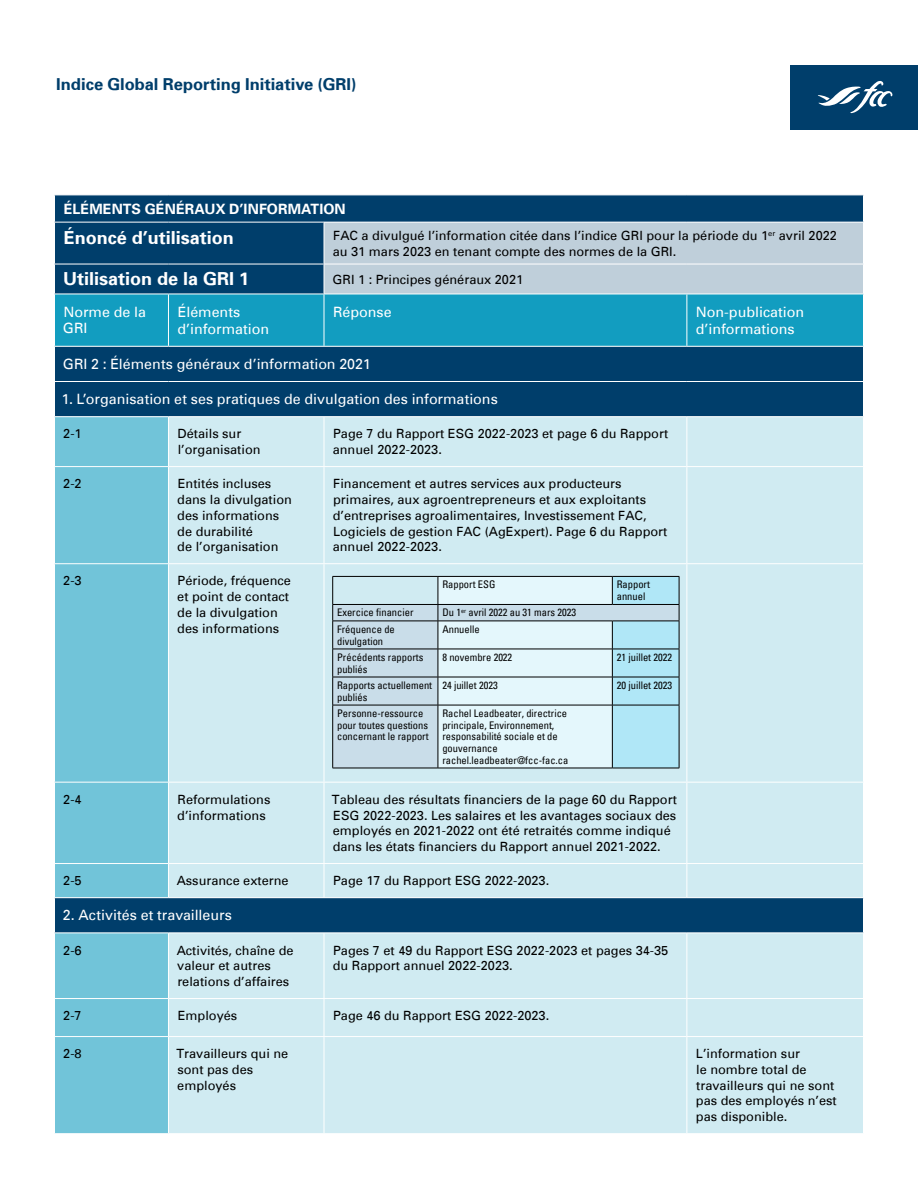
<style>
.page{position:relative;width:918px;height:1188px;background:#fff}
.page>*{position:absolute;margin:0;border:0;box-sizing:border-box;transform-origin:0 0}
.t1{font:700 18px "Univers";color:#fff}
.t2{font:700 16.5px "Univers";letter-spacing:-.005em;color:#003e6b}
.t3{font:14.25px/17.1px "Univers";color:#fff}
.t4{font:700 14.25px "Univers";letter-spacing:.005em;color:#fff}
.t5{font:12.75px/15.8px "Univers";color:#000}
.t6{font:condensed 10.5px/11.7px "Univers";color:#000}
</style>
<div class="page">
<div style="left:55px;top:347px;width:808px;height:69px;background:#003e6b"></div>
<div style="left:55px;top:417px;width:113px;height:716px;background:#71c4d9"></div>
<div style="left:168px;top:417px;width:695px;height:716px;background:#d0ebf2"></div>
<hr style="left:54px;top:381px;width:114px;height:1px;background:#fff">
<hr style="left:168px;top:381px;width:156px;height:1px;background:#fff">
<hr style="left:324px;top:381px;width:363px;height:1px;background:#fff">
<hr style="left:687px;top:381px;width:177px;height:1px;background:#fff">
<hr style="left:324px;top:417px;width:1px;height:49px;background:#fff">
<hr style="left:686px;top:417px;width:1px;height:49px;background:#fff">
<hr style="left:168px;top:466px;width:156px;height:1px;background:#fff">
<hr style="left:324px;top:466px;width:363px;height:1px;background:#fff">
<hr style="left:324px;top:467px;width:1px;height:96px;background:#fff">
<hr style="left:687px;top:466px;width:177px;height:1px;background:#fff">
<hr style="left:686px;top:467px;width:1px;height:96px;background:#fff">
<hr style="left:168px;top:563px;width:156px;height:1px;background:#fff">
<hr style="left:324px;top:563px;width:363px;height:1px;background:#fff">
<hr style="left:324px;top:564px;width:1px;height:218px;background:#fff">
<hr style="left:687px;top:563px;width:177px;height:1px;background:#fff">
<hr style="left:686px;top:564px;width:1px;height:218px;background:#fff">
<hr style="left:168px;top:782px;width:156px;height:1px;background:#fff">
<hr style="left:324px;top:782px;width:363px;height:1px;background:#fff">
<hr style="left:324px;top:783px;width:1px;height:80px;background:#fff">
<hr style="left:687px;top:782px;width:177px;height:1px;background:#fff">
<hr style="left:686px;top:783px;width:1px;height:80px;background:#fff">
<svg style="left:54px;top:195px;width:810px;height:151px;background:#5296b2"></svg>
<hr style="left:168px;top:863px;width:156px;height:1px;background:#fff">
<hr style="left:324px;top:863px;width:363px;height:1px;background:#fff">
<hr style="left:324px;top:864px;width:1px;height:33px;background:#fff">
<hr style="left:687px;top:863px;width:177px;height:1px;background:#fff">
<hr style="left:686px;top:864px;width:1px;height:33px;background:#fff">
<hr style="left:324px;top:933px;width:1px;height:65px;background:#fff">
<hr style="left:686px;top:933px;width:1px;height:65px;background:#fff">
<hr style="left:168px;top:998px;width:156px;height:1px;background:#fff">
<hr style="left:168px;top:1036px;width:156px;height:1px;background:#fff">
<hr style="left:324px;top:998px;width:363px;height:1px;background:#fff">
<hr style="left:324px;top:999px;width:1px;height:37px;background:#fff">
<hr style="left:324px;top:1036px;width:363px;height:1px;background:#fff">
<hr style="left:324px;top:1037px;width:1px;height:96px;background:#fff">
<hr style="left:687px;top:998px;width:177px;height:1px;background:#fff">
<hr style="left:686px;top:999px;width:1px;height:37px;background:#fff">
<hr style="left:687px;top:1036px;width:177px;height:1px;background:#fff">
<hr style="left:686px;top:1037px;width:1px;height:96px;background:#fff">
<hr style="left:168px;top:417px;width:1px;height:49px;background:#fff">
<hr style="left:168px;top:467px;width:1px;height:96px;background:#fff">
<hr style="left:168px;top:564px;width:1px;height:218px;background:#fff">
<hr style="left:168px;top:783px;width:1px;height:80px;background:#fff">
<hr style="left:168px;top:864px;width:1px;height:33px;background:#fff">
<hr style="left:168px;top:933px;width:1px;height:65px;background:#fff">
<hr style="left:168px;top:999px;width:1px;height:37px;background:#fff">
<hr style="left:168px;top:1037px;width:1px;height:96px;background:#fff">
<hr style="left:54px;top:466px;width:114px;height:1px;background:#fff">
<hr style="left:54px;top:563px;width:114px;height:1px;background:#fff">
<hr style="left:54px;top:782px;width:114px;height:1px;background:#fff">
<hr style="left:54px;top:863px;width:114px;height:1px;background:#fff">
<hr style="left:54px;top:998px;width:114px;height:1px;background:#fff">
<hr style="left:54px;top:1036px;width:114px;height:1px;background:#fff">
<hr style="left:54px;top:897px;width:114px;height:1px;background:#fff">
<hr style="left:54px;top:932px;width:114px;height:1px;background:#fff">
<hr style="left:168px;top:897px;width:156px;height:1px;background:#fff">
<hr style="left:168px;top:932px;width:156px;height:1px;background:#fff">
<hr style="left:324px;top:897px;width:363px;height:1px;background:#fff">
<hr style="left:324px;top:932px;width:363px;height:1px;background:#fff">
<hr style="left:687px;top:897px;width:177px;height:1px;background:#fff">
<hr style="left:687px;top:932px;width:177px;height:1px;background:#fff">
<div style="left:333px;top:605px;width:105px;height:163px;background:#c9dde9"></div>
<hr style="left:332px;top:576px;width:106px;height:1px;background:#000">
<hr style="left:438px;top:768px;width:174px;height:1px;background:#000">
<hr style="left:332px;top:604px;width:106px;height:1px;background:#000">
<hr style="left:612px;top:768px;width:67px;height:1px;background:#000">
<hr style="left:332px;top:621px;width:106px;height:1px;background:#000">
<hr style="left:332px;top:649px;width:106px;height:1px;background:#000">
<hr style="left:332px;top:677px;width:106px;height:1px;background:#000">
<svg style="left:332px;top:577px;width:1px;height:128px"></svg>
<svg style="left:438px;top:576px;width:242px;height:192px;background:#cae5ec"></svg>
<hr style="left:332px;top:705px;width:106px;height:1px;background:#000">
<hr style="left:332px;top:705px;width:1px;height:63px;background:#000">
<hr style="left:438px;top:705px;width:1px;height:63px;background:#000">
<hr style="left:332px;top:768px;width:106px;height:1px;background:#000">
<div style="left:791px;top:65px;width:127px;height:64px;background:#003e6b"></div>
<svg style="left:818px;top:81px;width:75px;height:32px"></svg>
<p class="t2" style="left:56px;top:74px;width:302px">Indice Global Reporting Initiative (GRI)</p>
<p class="t4" style="left:64px;top:199px;width:283px">ÉLÉMENTS GÉNÉRAUX D’INFORMATION</p>
<p class="t1" style="left:64px;top:226px;width:172px">Énoncé d’utilisation</p>
<p class="t5" style="left:333px;top:227px;width:506px">FAC a divulgué l’information citée dans l’indice GRI pour la période du 1<sup>er</sup> avril 2022 au 31 mars 2023 en tenant compte des normes de la GRI.</p>
<p class="t1" style="left:63px;top:268px;width:188px">Utilisation de la GRI 1</p>
<p class="t5" style="left:333px;top:271px;width:192px">GRI 1 : Principes généraux 2021</p>
<p class="t3" style="left:63px;top:304px;width:84px;line-height:15.8px">Norme de la<br>GRI</p>
<p class="t3" style="left:177px;top:303px;width:93px">Éléments d’information</p>
<p class="t3" style="left:333px;top:303px;width:60px">Réponse</p>
<p class="t3" style="left:696px;top:303px;width:110px">Non-publication d’informations</p>
<p class="t3" style="left:63px;top:355px;width:309px">GRI 2 : Éléments généraux d’information 2021</p>
<p class="t3" style="left:62px;top:390px;width:438px">1. L’organisation et ses pratiques de divulgation des informations</p>
<p class="t5" style="left:63px;top:426px;width:20px">2-1</p>
<p class="t5" style="left:178px;top:426px;width:85px">Détails sur l’organisation</p>
<p class="t5" style="left:333px;top:426px;width:337px">Page 7 du Rapport ESG 2022-2023 et page 6 du Rapport annuel 2022-2023.</p>
<p class="t5" style="left:63px;top:476px;width:20px">2-2</p>
<p class="t5" style="left:177px;top:476px;width:116px">Entités incluses dans la divulgation des informations de durabilité<br>de l’organisation</p>
<p class="t5" style="left:333px;top:476px;width:336px">Financement et autres services aux producteurs primaires, aux agroentrepreneurs et aux exploitants d’entreprises agroalimentaires, Investissement FAC, Logiciels de gestion FAC (AgExpert). Page 6 du Rapport annuel 2022-2023.</p>
<p class="t5" style="left:63px;top:573px;width:20px">2-3</p>
<p class="t5" style="left:177px;top:573px;width:115px">Période, fréquence et point de contact de la divulgation des informations</p>
<p class="t6" style="left:442px;top:579px;width:55px">Rapport ESG</p>
<p class="t6" style="left:617px;top:579px;width:35px">Rapport annuel</p>
<p class="t6" style="left:337px;top:607px;width:78px">Exercice financier</p>
<p class="t6" style="left:442px;top:607px;width:135px">Du 1<sup>er</sup> avril 2022 au 31 mars 2023</p>
<p class="t6" style="left:337px;top:623px;width:59px">Fréquence de divulgation</p>
<p class="t6" style="left:442px;top:623px;width:39px">Annuelle</p>
<p class="t6" style="left:337px;top:651px;width:88px">Précédents rapports publiés</p>
<p class="t6" style="left:442px;top:651px;width:71px">8 novembre 2022</p>
<p class="t6" style="left:617px;top:651px;width:57px">21 juillet 2022</p>
<p class="t6" style="left:337px;top:679px;width:97px">Rapports actuellement publiés</p>
<p class="t6" style="left:442px;top:679px;width:57px">24 juillet 2023</p>
<p class="t6" style="left:617px;top:679px;width:57px">20 juillet 2023</p>
<p class="t6" style="left:337px;top:707px;width:93px">Personne-ressource pour toutes questions concernant le rapport</p>
<p class="t6" style="left:442px;top:707px;width:128px">Rachel Leadbeater, directrice principale, Environnement, responsabilité sociale et de gouvernance rachel.leadbeater@fcc-fac.ca</p>
<p class="t5" style="left:63px;top:791px;width:20px">2-4</p>
<p class="t5" style="left:177px;top:791px;width:95px">Reformulations d’informations</p>
<p class="t5" style="left:332px;top:791px;width:347px">Tableau des résultats financiers de la page 60 du Rapport ESG 2022-2023. Les salaires et les avantages sociaux des employés en 2021-2022 ont été retraités comme indiqué dans les états financiers du Rapport annuel 2021-2022.</p>
<p class="t5" style="left:63px;top:873px;width:20px">2-5</p>
<p class="t5" style="left:177px;top:873px;width:113px">Assurance externe</p>
<p class="t5" style="left:333px;top:873px;width:218px">Page 17 du Rapport ESG 2022-2023.</p>
<p class="t3" style="left:63px;top:907px;width:171px">2. Activités et travailleurs</p>
<p class="t5" style="left:63px;top:942px;width:20px">2-6</p>
<p class="t5" style="left:177px;top:942px;width:118px">Activités, chaîne de valeur et autres relations d’affaires</p>
<p class="t5" style="left:333px;top:942px;width:337px">Pages 7 et 49 du Rapport ESG 2022-2023 et pages 34-35 du Rapport annuel 2022-2023.</p>
<p class="t5" style="left:63px;top:1008px;width:20px">2-7</p>
<p class="t5" style="left:178px;top:1008px;width:61px">Employés</p>
<p class="t5" style="left:333px;top:1008px;width:218px">Page 46 du Rapport ESG 2022-2023.</p>
<p class="t5" style="left:63px;top:1046px;width:20px">2-8</p>
<p class="t5" style="left:176px;top:1046px;width:113px">Travailleurs qui ne sont pas des employés</p>
<p class="t5" style="left:696px;top:1046px;width:142px">L’information sur<br>le nombre total de travailleurs qui ne sont pas des employés n’est pas disponible.</p>
</div>
